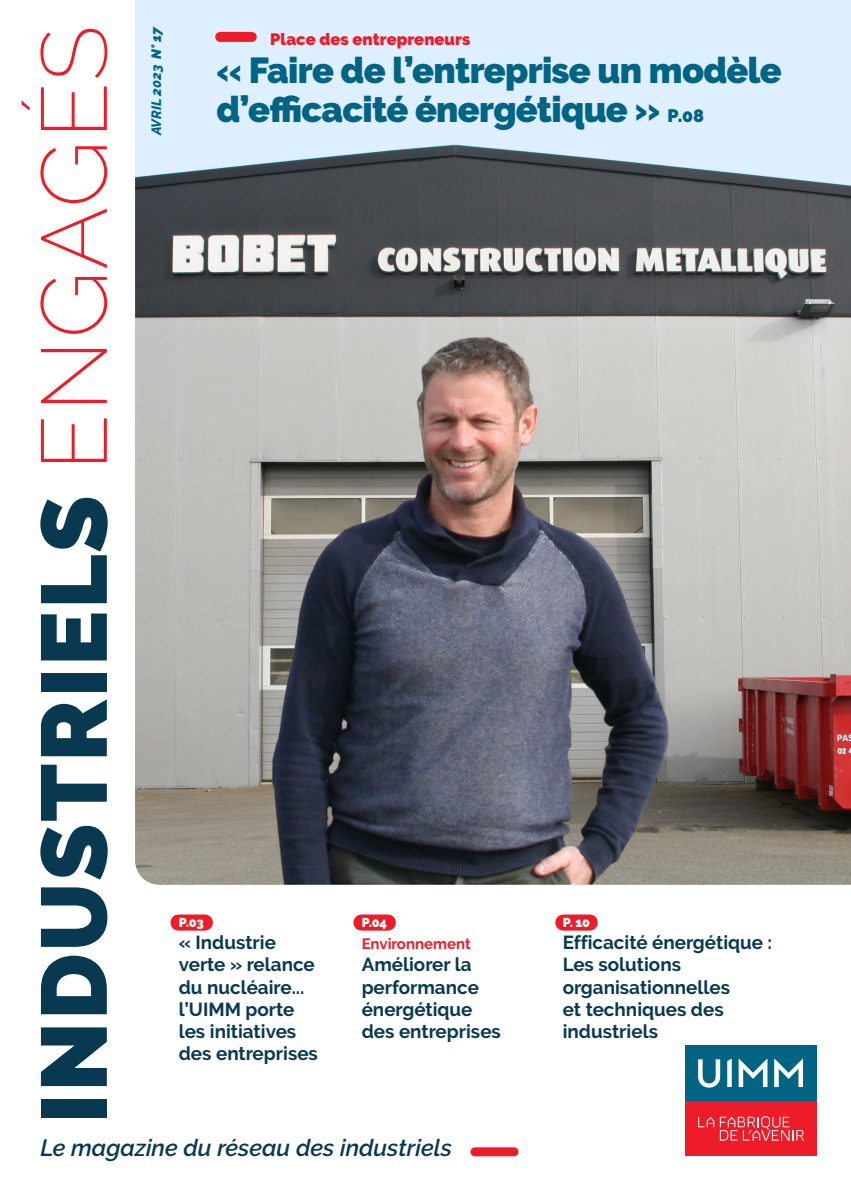
<style>
.page{position:relative;width:851px;height:1191px;background:#fff}
.page>*{position:absolute;margin:0;border:0;box-sizing:border-box;transform-origin:0 0}
.TITRE_REVUE{font:900 92.7px "Raleway";letter-spacing:.02em;color:#083951}
._01_Titre_Couv{font:900 36px/39px "Raleway";letter-spacing:-.02em;color:#016484}
.Le_magazine_du_résea{font:italic 600 23.4px "Raleway";color:#083951}
._04_Titre_Coul{font:700 18.9px/22.4px "Raleway";color:#083951}
.Surtitre{font:900 16.5px "Raleway";color:#ee1c28}
._04_Titre_Rouge{font:700 15px "Raleway";color:#ee1c28}
.Date_et_numéro{font:italic 800 13.5px "Raleway";color:#016484}
._03_N_Page_Blanc{font:900 12.9px "Raleway";color:#fff}
.s1{font-weight:900}
.s2{font-weight:200;color:#ee1c28}
.s3{font-size:18px}
</style>
<div class="page">
<div style="left:475px;top:1147px;width:39px;height:9px;background:#ee1c28"></div>
<div style="left:685px;top:1100px;width:131px;height:56px;background:#ee1c28"></div>
<div style="left:685px;top:1045px;width:131px;height:55px;background:#016484"></div>
<svg style="left:698px;top:1059px;width:22px;height:28px"></svg>
<svg style="left:727px;top:1059px;width:4px;height:28px"></svg>
<svg style="left:738px;top:1058px;width:29px;height:29px"></svg>
<svg style="left:774px;top:1058px;width:28px;height:29px"></svg>
<svg style="left:698px;top:1116px;width:105px;height:24px"></svg>
<img style="left:135px;top:0;width:715px;height:884px">
<div style="left:361px;top:914px;width:27px;height:16px;background:#ee1c28"></div>
<div style="left:563px;top:914px;width:26px;height:16px;background:#ee1c28"></div>
<div style="left:220px;top:32px;width:32px;height:10px;background:#ee1c28"></div>
<div style="left:178px;top:914px;width:27px;height:16px;background:#ee1c28"></div>
<p class="Date_et_numéro" style="left:149px;top:135px;width:111px;rotate:-90deg">AVRIL 2023 <span class="s1">N° 17</span></p>
<p class="TITRE_REVUE" style="left:20px;top:1123px;width:1099px;rotate:-90deg">INDUSTRIELS <span class="s2">ENGAGÉS</span></p>
<p class="Le_magazine_du_résea" style="left:40px;top:1134px;width:413px">Le magazine du réseau des industriels</p>
<p class="Surtitre" style="left:270px;top:30px;width:201px">Place des entrepreneurs</p>
<p class="_01_Titre_Couv" style="left:216px;top:51px;width:567px">« Faire de l’entreprise un modèle d’efficacité énergétique » <span class="s3">P.08</span></p>
<p class="_03_N_Page_Blanc" style="left:179px;top:914px;width:27px">P.03</p>
<p class="_04_Titre_Coul" style="left:179px;top:931px;width:141px">« Industrie verte » relance du nucléaire... l’UIMM porte les initiatives des entreprises</p>
<p class="_03_N_Page_Blanc" style="left:361px;top:914px;width:27px">P.04</p>
<p class="_04_Titre_Rouge" style="left:361px;top:935px;width:111px">Environnement</p>
<p class="_04_Titre_Coul" style="left:361px;top:953px;width:141px">Améliorer la performance énergétique des entreprises</p>
<p class="_03_N_Page_Blanc" style="left:562px;top:914px;width:29px">P. 10</p>
<p class="_04_Titre_Coul" style="left:562px;top:931px;width:211px">Efficacité énergétique :</p>
<p class="_04_Titre_Coul" style="left:562px;top:953px;width:169px">Les solutions organisationnelles et techniques des industriels</p>
</div>
